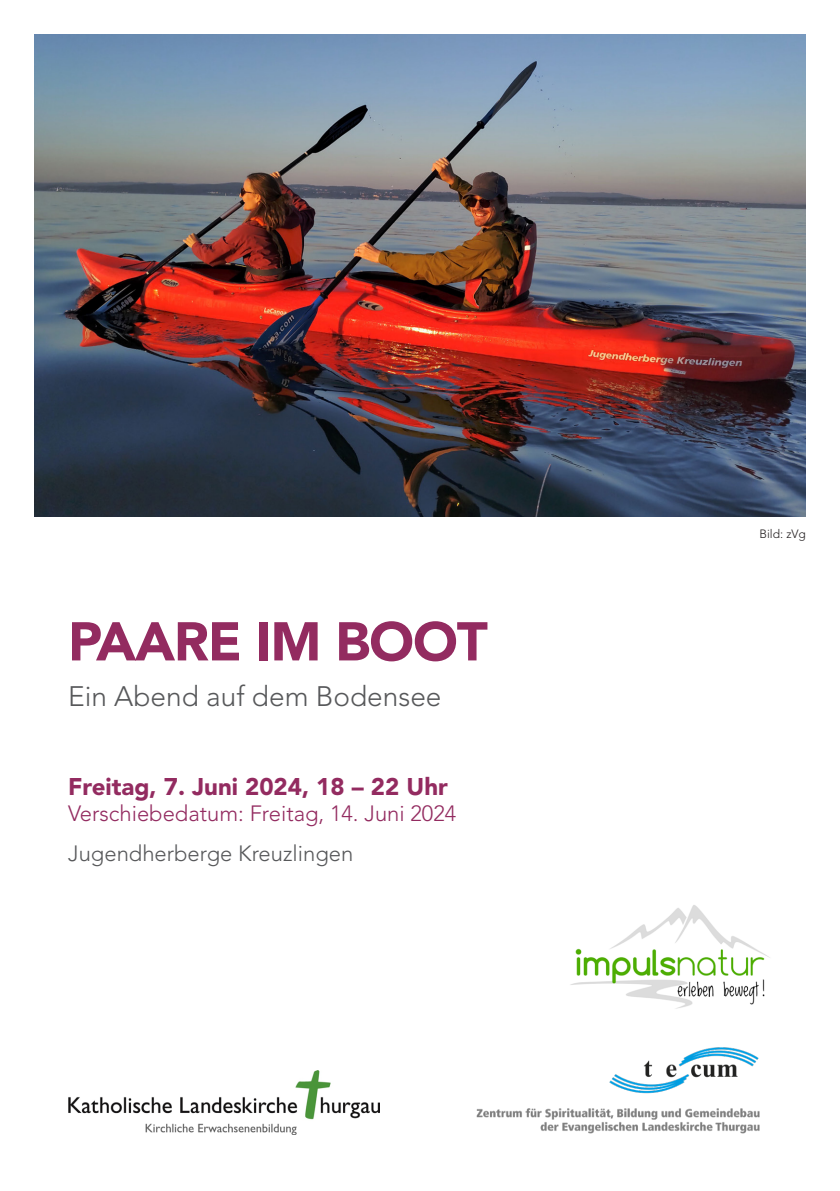
<style>
.page{position:relative;width:840px;height:1191px;background:#fff}
.page>*{position:absolute;margin:0;border:0;box-sizing:border-box;transform-origin:0 0}
.t1{font:900 54px "Avenir LT Std";letter-spacing:-.02em;color:#932b60}
.t2{font:300 28px "Avenir LT Std";color:#57585a}
.t3{font:900 24px "Avenir LT Std";color:#932b60}
.t4{font:300 22px "Avenir LT Std";color:#932b60}
.t5{font:300 22px "Avenir LT Std";color:#57585a}
.t6{font:300 12px "Avenir LT Std";color:#231f20}
</style>
<div class="page">
<img style="left:68px;top:1070px;width:311px;height:64px">
<img style="left:34px;top:34px;width:771px;height:482px">
<img style="left:476px;top:1047px;width:284px;height:87px">
<img style="left:570px;top:905px;width:200px;height:104px">
<p class="t1" style="left:68px;top:609px;width:421px">PAARE IM BOOT</p>
<p class="t2" style="left:68px;top:680px;width:375px">Ein Abend auf dem Bodensee</p>
<p class="t3" style="left:68px;top:772px;width:381px">Freitag, 7. Juni 2024, 18 – 22 Uhr</p>
<p class="t4" style="left:68px;top:801px;width:389px">Verschiebedatum: Freitag, 14. Juni 2024</p>
<p class="t5" style="left:68px;top:841px;width:286px">Jugendherberge Kreuzlingen</p>
<p class="t6" style="left:759px;top:527px;width:48px">Bild: zVg</p>
</div>
